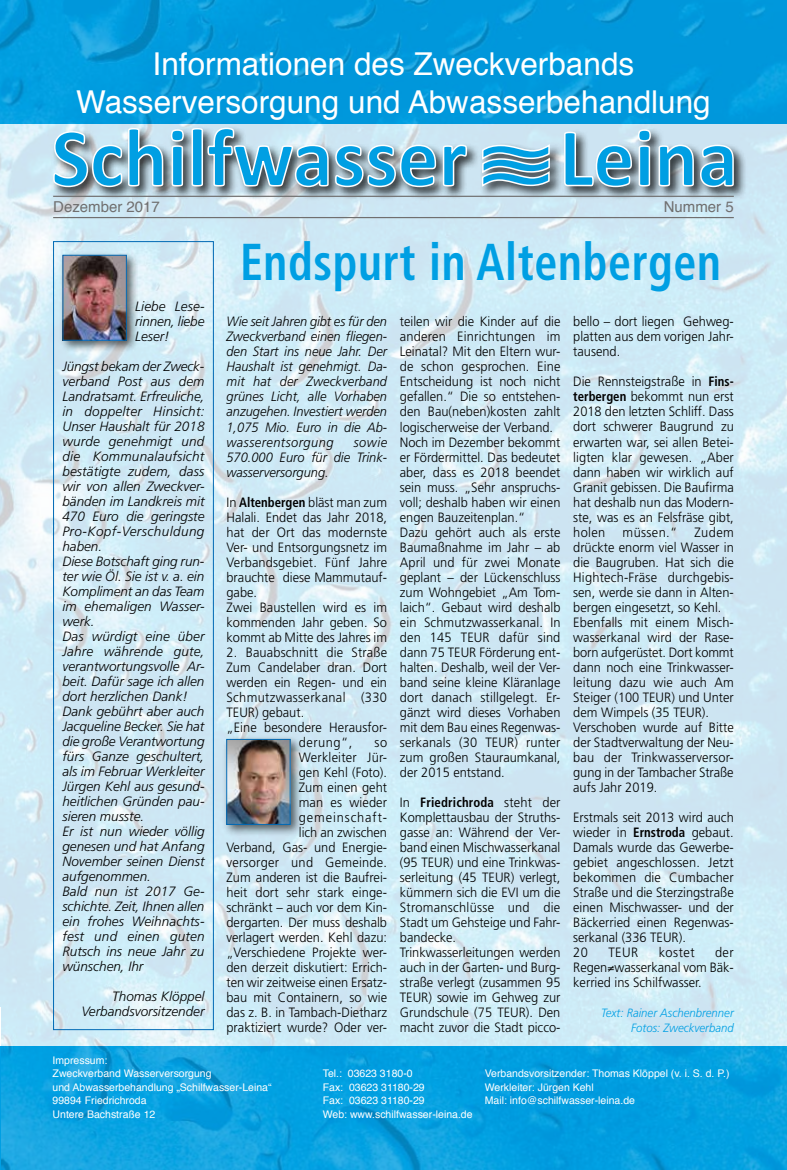
<style>
.page{position:relative;width:787px;height:1170px;background:#fff}
.page>*{position:absolute;margin:0;border:0;box-sizing:border-box;transform-origin:0 0}
.t1{font:700 condensed 51.9px "Frutiger";letter-spacing:.015em;color:#009fe3;scale:.89 1}
.t2{font:31.5px/37.8px "Helvetica";color:#fff;text-align:center}
.t3{font:15px "Helvetica";color:#706f6f}
.t4{font:300 13.5px/15px "Frutiger";color:#000;scale:.95 1}
.t5{font:italic 300 13.5px/15px "Frutiger";color:#000;text-align:justify}
.t6{font:italic 300 13.5px/15px "Frutiger";color:#000;text-align:justify;scale:.95 1}
.t7{font:300 13.5px "Frutiger";letter-spacing:.025em;color:#000;scale:.95 1}
.t8{font:italic 300 12px/15px "Frutiger";color:#009fe3;text-align:right;scale:.95 1}
.t9{font:10.5px/13.5px "Helvetica";color:#fff}
.s1{font-weight:700;font-stretch:condensed}
</style>
<div class="page">
<img style="left:0;top:0;width:787px;height:1169px">
<div style="left:51px;top:125px;width:696px;height:75px;background:#000;opacity:.75"></div>
<svg style="left:52px;top:127px;width:683px;height:61px"></svg>
<div style="left:479px;top:142px;width:84px;height:31px;background:#000;opacity:.75"></div>
<div style="left:479px;top:156px;width:84px;height:30px;background:#000;opacity:.75"></div>
<div style="left:479px;top:169px;width:84px;height:31px;background:#000;opacity:.75"></div>
<svg style="left:481px;top:143px;width:69px;height:45px"></svg>
<hr style="left:53px;top:217px;width:680px;height:1px;background:#706f6f">
<hr style="left:53px;top:196px;width:680px;height:1px;background:#706f6f">
<div style="left:53px;top:241px;width:161px;height:788px;border:1px solid #0069b4"></div>
<div style="left:222px;top:735px;width:81px;height:101px;background:#000;opacity:.6"></div>
<img style="left:228px;top:741px;width:60px;height:81px">
<div style="left:226px;top:739px;width:64px;height:85px;border:1px solid #0069b4"></div>
<div style="left:59px;top:251px;width:80px;height:101px;background:#000;opacity:.6"></div>
<img style="left:65px;top:257px;width:59px;height:81px">
<h2 class="t2" style="left:76px;top:46px;width:636px">Informationen des Zweckverbands<br>Wasserversorgung und Abwasserbehandlung</h2>
<p class="t3" style="left:53px;top:195px;width:108px">Dezember 2017</p>
<p class="t3" style="left:663px;top:195px;width:72px">Nummer 5</p>
<p class="t5" style="left:135px;top:298px;width:71px">Liebe Lese&shy;rinnen, liebe Leser!</p>
<p class="t5" style="left:62px;top:358px;width:144px;text-align:left">Jüngst bekam der Zweck&shy;verband Post aus dem<br>Landratsamt. Erfreuliche, in doppelter Hinsicht:<br>Unser Haushalt für 2018 wurde genehmigt und die Kommunalaufsicht bestätigte zudem, dass wir von allen Zweckver&shy;bänden im Landkreis mit<br>470 Euro die geringste<br>Pro-Kopf-Verschuldung haben.<br>Diese Botschaft ging run&shy;ter wie Öl. Sie ist v. a. ein<br>Kompliment an das Team im ehemaligen Wasser&shy;werk.<br>Das würdigt eine über<br>Jahre währende gute, verantwortungsvolle Ar&shy;beit. Dafür sage ich allen dort herzlichen Dank!<br>Dank gebührt aber auch<br>Jacqueline Becker. Sie hat die große Verantwortung fürs Ganze geschultert, als im Februar Werkleiter<br>Jürgen Kehl aus gesund&shy;heitlichen Gründen pau&shy;sieren musste.<br>Er ist nun wieder völlig genesen und hat Anfang<br>November seinen Dienst aufgenommen.<br>Bald nun ist 2017 Ge&shy;schichte. Zeit, Ihnen allen ein frohes Weihnachts&shy;fest und einen guten<br>Rutsch ins neue Jahr zu wünschen, Ihr</p>
<p class="t5" style="left:81px;top:988px;width:125px;text-align:right">Thomas Klöppel<br>Verbandsvorsitzender</p>
<p class="t9" style="left:53px;top:1053px;width:160px">Impressum:<br>Zweckverband Wasserversorgung</p>
<h1 class="t1" style="left:240px;top:231px;width:542px">Endspurt in Altenbergen</h1>
<p class="t6" style="left:226px;top:314px;width:170px">Wie seit Jahren gibt es für den Zweckverband einen fliegen&shy;den Start ins neue Jahr. Der Haushalt ist genehmigt. Da&shy;mit hat der Zweckverband grünes Licht, alle Vorhaben anzugehen. Investiert werden 1,075 Mio. Euro in die Ab&shy;wasserentsorgung</p>
<p class="t6" style="left:226px;top:434px;width:170px;text-indent:127px">sowie 570.000 Euro für die Trink&shy;wasserversorgung.</p>
<p class="t4" style="left:226px;top:494px;width:171px">In <span class="s1">Altenbergen</span> bläst man zum<br>Halali. Endet das Jahr 2018, hat der Ort das modernste<br>Ver- und Entsorgungsnetz im<br>Verbandsgebiet. Fünf Jahre brauchte diese Mammutauf&shy;gabe.<br>Zwei Baustellen wird es im kommenden Jahr geben. So kommt ab Mitte des Jahres im</p>
<p class="t4" style="left:226px;top:644px;width:171px">2. Bauabschnitt die Straße</p>
<p class="t4" style="left:226px;top:659px;width:170px">Zum Candelaber dran. Dort</p>
<p class="t4" style="left:226px;top:674px;width:170px">werden ein Regen- und ein</p>
<p class="t7" style="left:226px;top:689px;width:170px">Schmutzwasserkanal (330</p>
<p class="t4" style="left:226px;top:704px;width:83px">TEUR) gebaut.</p>
<p class="t4" style="left:226px;top:719px;width:170px">„Eine besondere Herausfor-</p>
<p class="t4" style="left:299px;top:734px;width:58px">derung“,</p>
<p class="t4" style="left:226px;top:734px;width:170px;text-align:right">so<br>Werkleiter Jür-<br>gen Kehl (Foto).<br>Zum einen geht<br>man es wieder gemeinschaft-<br>lich an zwischen<br>Verband, Gas- und Energie&shy;versorger und Gemeinde.<br>Zum anderen ist die Baufrei&shy;heit dort sehr stark einge&shy;schränkt – auch vor dem Kin&shy;dergarten. Der muss deshalb verlagert werden. Kehl dazu: „Verschiedene Projekte wer&shy;den derzeit diskutiert: Errich&shy;ten wir zeitweise einen Ersatz&shy;bau mit Containern, so wie das z. B. in Tambach-Dietharz praktiziert wurde? Oder ver-</p>
<p class="t4" style="left:400px;top:314px;width:171px">teilen wir die Kinder auf die anderen Einrichtungen im<br>Leinatal? Mit den Eltern wur&shy;de schon gesprochen. Eine<br>Entscheidung ist noch nicht gefallen.“ Die so entstehen&shy;den Bau(neben)kosten zahlt logischerweise der Verband.<br>Noch im Dezember bekommt er Fördermittel. Das bedeutet aber, dass es 2018 beendet sein muss. „Sehr anspruchs&shy;voll; deshalb haben wir einen engen Bauzeitenplan.“<br>Dazu gehört auch als erste<br>Baumaßnahme im Jahr – ab<br>April und für zwei Monate geplant – der Lückenschluss zum Wohngebiet „Am Tom&shy;laich“. Gebaut wird deshalb ein Schmutzwasserkanal. In den 145 TEUR dafür sind dann 75 TEUR Förderung ent&shy;halten. Deshalb, weil der Ver&shy;band seine kleine Kläranlage dort danach stillgelegt. Er&shy;gänzt wird dieses Vorhaben mit dem Bau eines Regenwas&shy;serkanals (30 TEUR) runter zum großen Stauraumkanal, der 2015 entstand.</p>
<p class="t4" style="left:400px;top:794px;width:171px">In <span class="s1">Friedrichroda</span> steht der<br>Komplettausbau der Struths&shy;gasse an: Während der Ver&shy;band einen Mischwasserkanal (95 TEUR) und eine Trinkwas&shy;serleitung (45 TEUR) verlegt, kümmern sich die EVI um die<br>Stromanschlüsse und die<br>Stadt um Gehsteige und Fahr&shy;bandecke.<br>Trinkwasserleitungen werden auch in der Garten- und Burg&shy;straße verlegt (zusammen 95<br>TEUR) sowie im Gehweg zur<br>Grundschule (75 TEUR). Den macht zuvor die Stadt picco-</p>
<p class="t4" style="left:573px;top:314px;width:170px;text-align:justify">bello – dort liegen Gehweg&shy;platten aus dem vorigen Jahr&shy;tausend.</p>
<p class="t4" style="left:573px;top:374px;width:171px;text-align:justify">Die Rennsteigstraße in <span class="s1">Fins&shy;terbergen</span> bekommt nun erst 2018 den letzten Schliff. Dass dort schwerer Baugrund zu erwarten war, sei allen Betei&shy;ligten klar gewesen. „Aber dann haben wir wirklich auf Granit gebissen. Die Baufirma hat deshalb nun das Modern&shy;ste, was es an Felsfräse gibt, holen</p>
<p class="t4" style="left:573px;top:524px;width:171px;text-indent:121px">Zudem drückte enorm viel Wasser in die Baugruben. Hat sich die<br>Hightech-Fräse durchgebis&shy;sen, werde sie dann in Alten&shy;bergen eingesetzt, so Kehl.<br>Ebenfalls mit einem Misch&shy;wasserkanal wird der Rase&shy;born aufgerüstet. Dort kommt dann noch eine Trinkwasser&shy;leitung dazu wie auch Am<br>Steiger (100 TEUR) und Unter dem Wimpels (35 TEUR).<br>Verschoben wurde auf Bitte der Stadtverwaltung der Neu&shy;bau der Trinkwasserversor&shy;gung in der Tambacher Straße aufs Jahr 2019.</p>
<p class="t4" style="left:573px;top:809px;width:170px">Erstmals seit 2013 wird auch wieder in <span class="s1">Ernstroda</span> gebaut.<br>Damals wurde das Gewerbe&shy;gebiet angeschlossen. Jetzt bekommen die Cumbacher<br>Straße und die Sterzingstraße einen Mischwasser- und der<br>Bäckerried einen Regenwas&shy;serkanal (336 TEUR).<br>20</p>
<p class="t4" style="left:622px;top:524px;width:59px">müssen.“</p>
<p class="t4" style="left:573px;top:944px;width:170px;text-align:justify;text-indent:142px">der Regen≠wasserkanal vom Bäc&shy;kerried ins Schilfwasser.</p>
<p class="t8" style="left:601px;top:1005px;width:141px">Text: Rainer Aschenbrenner<br>Fotos: Zweckverband</p>
<p class="t4" style="left:608px;top:944px;width:33px">TEUR</p>
<p class="t4" style="left:658px;top:944px;width:39px">kostet</p>
<p class="t9" style="left:323px;top:1066px;width:91px">Tel.: 03623 3180-0</p>
<p class="t9" style="left:485px;top:1066px;width:246px">Verbandsvorsitzender: Thomas Klöppel (v. i. S. d. P.)</p>
<p class="t9" style="left:53px;top:1080px;width:220px">und Abwasserbehandlung „Schilfwasser-Leina“</p>
<p class="t9" style="left:323px;top:1080px;width:103px">Fax: 03623 31180-29</p>
<p class="t9" style="left:485px;top:1080px;width:110px">Werkleiter: Jürgen Kehl</p>
<p class="t9" style="left:53px;top:1093px;width:95px">99894 Friedrichroda</p>
<p class="t9" style="left:323px;top:1093px;width:103px">Fax: 03623 31180-29</p>
<p class="t9" style="left:485px;top:1093px;width:152px">Mail: info@schilfwasser-leina.de</p>
<p class="t9" style="left:53px;top:1107px;width:104px">Untere Bachstraße 12</p>
<p class="t9" style="left:323px;top:1107px;width:151px">Web: www.schilfwasser-leina.de</p>
</div>
